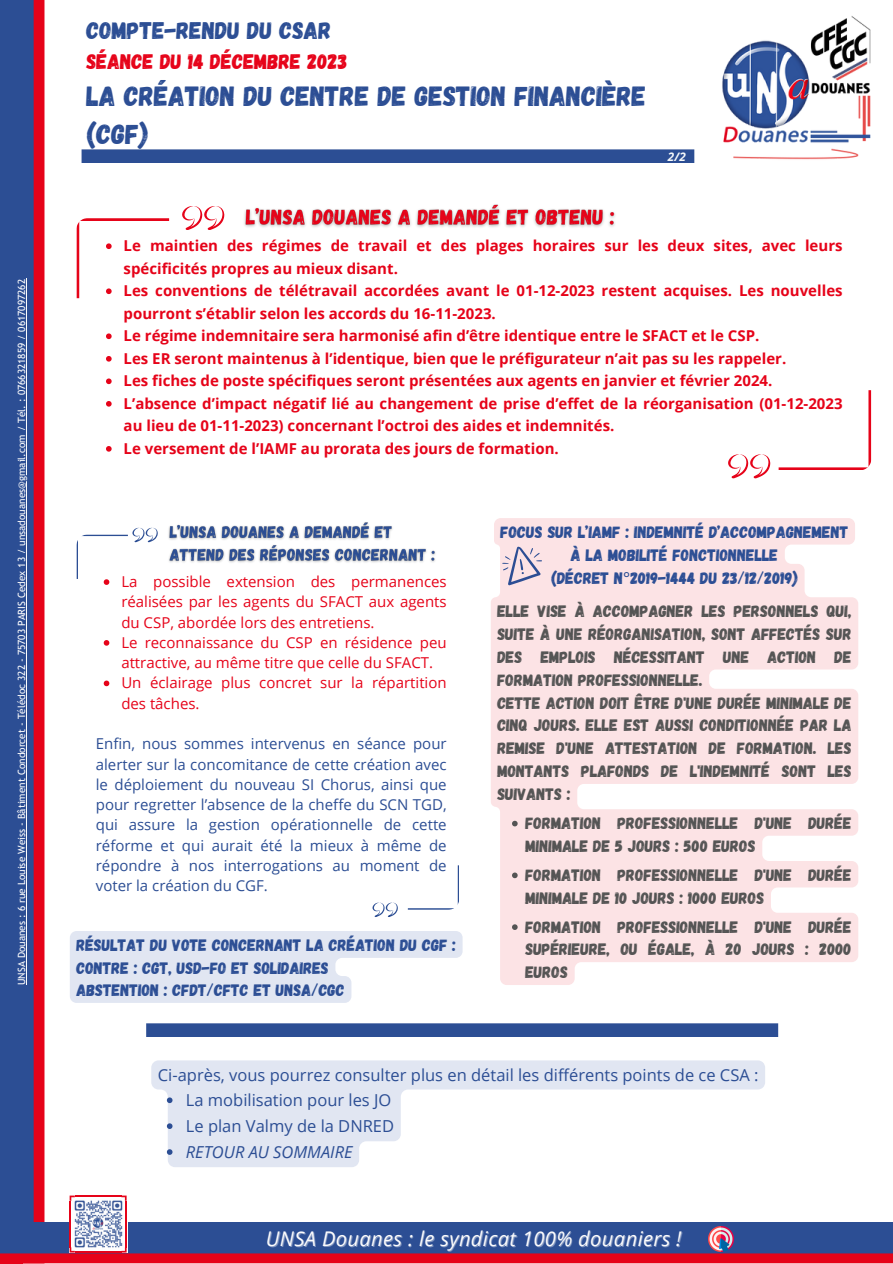
<style>
.page{position:relative;width:893px;height:1264px;background:#fff}
.page>*{position:absolute;margin:0;border:0;box-sizing:border-box;transform-origin:0 0}
.t1{font:27.75px/38.2px "Gagalin";color:#2c4e94}
.t2{font:24px "Gagalin";color:#2c4e94}
.t3{font:21px "Gagalin";color:#e60319}
.t4{font:italic 20.25px "Open Sans";letter-spacing:.015em;color:#fcfcfd}
.t5{font:16.5px/22.8px "Gagalin";color:#545454;text-align:justify}
.t6{font:16.5px/22.8px "Gagalin";color:#2c4e94;text-align:center}
.t7{font:16.5px "Open Sans";color:#2c4e94}
.t8{font:italic 16.5px "Open Sans";color:#2c4e94}
.t9{font:700 15px/22.5px "Open Sans";color:#e60319}
.t10{font:15px/20.2px "Open Sans";color:#2c4e94;text-align:justify}
.t11{font:15px/20.2px "Open Sans";color:#e60319}
.t12{font:italic 700 11.7px "Open Sans";color:#f5f8fa}
.t13{font:10.05px "Trebuchet MS";color:#fcfcfd}
.s1{font-family:"Noto Sans"}
</style>
<div class="page">
<svg style="left:0;top:0;width:44px;height:1222px;background:#583c76"></svg>
<svg style="left:82px;top:149px;width:612px;height:14px;background:#325397"></svg>
<img style="left:722px;top:16px;width:148px;height:144px">
<img style="left:71px;top:1200px;width:54px;height:22px">
<hr style="left:125px;top:1200px;width:2px;height:47px;background:#e60319">
<hr style="left:70px;top:1200px;width:1px;height:47px;background:#e60319">
<hr style="left:75px;top:1195px;width:46px;height:2px;background:#e60319">
<svg style="left:121px;top:1195px;width:6px;height:5px"></svg>
<svg style="left:70px;top:1195px;width:5px;height:5px"></svg>
<svg style="left:0;top:1222px;width:892px;height:41px;background:#604179"></svg>
<img style="left:708px;top:1226px;width:25px;height:25px">
<svg style="left:146px;top:1023px;width:632px;height:13px;background:#315296"></svg>
<svg style="left:106px;top:333px;width:6px;height:6px"></svg>
<svg style="left:106px;top:356px;width:6px;height:5px"></svg>
<svg style="left:106px;top:378px;width:6px;height:6px"></svg>
<svg style="left:106px;top:401px;width:6px;height:5px"></svg>
<svg style="left:106px;top:446px;width:6px;height:5px"></svg>
<svg style="left:76px;top:218px;width:93px;height:80px"></svg>
<svg style="left:182px;top:206px;width:42px;height:24px"></svg>
<svg style="left:778px;top:390px;width:93px;height:80px"></svg>
<svg style="left:728px;top:454px;width:42px;height:24px"></svg>
<svg style="left:104px;top:640px;width:5px;height:5px"></svg>
<svg style="left:104px;top:680px;width:5px;height:6px"></svg>
<svg style="left:408px;top:865px;width:51px;height:44px"></svg>
<svg style="left:76px;top:528px;width:82px;height:57px"></svg>
<svg style="left:372px;top:902px;width:26px;height:15px"></svg>
<hr style="left:26px;top:278px;width:1px;height:707px;background:#fcfcfd">
<svg style="left:151px;top:1060px;width:614px;height:107px;fill:#e1e6f2"></svg>
<svg style="left:167px;top:1097px;width:5px;height:6px"></svg>
<svg style="left:167px;top:1123px;width:5px;height:5px"></svg>
<svg style="left:167px;top:1149px;width:5px;height:5px"></svg>
<img style="left:244px;top:204px;width:371px;height:24px">
<img style="left:168px;top:522px;width:268px;height:41px">
<svg style="left:70px;top:931px;width:392px;height:71px"></svg>
<svg style="left:491px;top:518px;width:367px;height:467px;fill:#fce3e5"></svg>
<svg style="left:512px;top:820px;width:5px;height:6px"></svg>
<svg style="left:512px;top:872px;width:5px;height:6px"></svg>
<svg style="left:512px;top:924px;width:5px;height:6px"></svg>
<svg style="left:502px;top:546px;width:40px;height:39px;background:#d2c5d4"></svg>
<p class="t13" style="left:16px;top:985px;width:707px;rotate:-90deg">UNSA Douanes : 6 rue Louise Weiss - Bâtiment Condorcet - Télédoc 322 - 75703 PARIS Cedex 13 / unsadouanes@gmail.com / Tél. : 0766321859 / 0617097262</p>
<p class="t2" style="left:86px;top:14px;width:246px">COMPTE-RENDU DU CSAR</p>
<p class="t3" style="left:86px;top:48px;width:262px">SÉANCE DU 14 DÉCEMBRE 2023</p>
<p class="t1" style="left:86px;top:76px;width:561px">LA CRÉATION DU CENTRE DE GESTION FINANCIÈRE (CGF)</p>
<p class="t12" style="left:668px;top:148px;width:19px">2/2</p>
<p class="t9" style="left:124px;top:234px;width:720px">Le maintien des régimes de travail et des plages horaires sur les deux sites, avec leurs spécificités propres au mieux disant.</p>
<p class="t9" style="left:124px;top:279px;width:720px">Les conventions de télétravail accordées avant le 01-12-2023 restent acquises. Les nouvelles pourront s’établir selon les accords du 16-11-2023.</p>
<p class="t9" style="left:124px;top:324px;width:637px">Le régime indemnitaire sera harmonisé afin d’être identique entre le SFACT et le CSP.</p>
<p class="t9" style="left:124px;top:347px;width:664px">Les ER seront maintenus à l’identique, bien que le préfigurateur n’ait pas su les rappeler.</p>
<p class="t9" style="left:124px;top:369px;width:650px">Les fiches de poste spécifiques seront présentées aux agents en janvier et février 2024.</p>
<p class="t9" style="left:124px;top:392px;width:720px">L’absence d’impact négatif lié au changement de prise d’effet de la réorganisation (01-12-2023 au lieu de 01-11-2023) concernant l’octroi des aides et indemnités.</p>
<p class="t9" style="left:124px;top:437px;width:436px">Le versement de l’IAMF au prorata des jours de formation.</p>
<p class="t11" style="left:121px;top:571px;width:327px;text-align:justify">La possible extension des permanences réalisées par les agents du SFACT aux agents du CSP, abordée lors des entretiens.</p>
<p class="t11" style="left:121px;top:632px;width:327px">Le reconnaissance du CSP en résidence peu attractive, au même titre que celle du SFACT.</p>
<p class="t11" style="left:121px;top:672px;width:327px">Un éclairage plus concret sur la répartition des tâches.</p>
<p class="t10" style="left:96px;top:733px;width:352px">Enfin, nous sommes intervenus en séance pour alerter sur la concomitance de cette création avec le déploiement du nouveau SI Chorus, ainsi que pour regretter l’absence de la cheffe du SCN TGD, qui assure la gestion opérationnelle de cette réforme et qui aurait été la mieux à même de répondre à nos interrogations au moment de voter la création du CGF.</p>
<p class="t6" style="left:76px;top:933px;width:381px">RÉSULTAT DU VOTE CONCERNANT LA CRÉATION DU CGF :</p>
<p class="t6" style="left:76px;top:955px;width:254px">CONTRE : CGT, USD-FO ET SOLIDAIRES</p>
<p class="t6" style="left:76px;top:978px;width:270px">ABSTENTION : CFDT/CFTC ET UNSA/CGC</p>
<p class="t6" style="left:500px;top:520px;width:349px">FOCUS SUR L’IAMF : INDEMNITÉ D’ACCOMPAGNEMENT<br>À LA MOBILITÉ FONCTIONNELLE</p>
<p class="t6" style="left:551px;top:565px;width:248px">(DÉCRET N<span class="s1">°</span>2019-1444 DU 23/12/2019)</p>
<p class="t5" style="left:497px;top:599px;width:356px">ELLE VISE À ACCOMPAGNER LES PERSONNELS QUI, SUITE À UNE RÉORGANISATION, SONT AFFECTÉS SUR DES EMPLOIS NÉCESSITANT UNE ACTION DE FORMATION PROFESSIONNELLE.</p>
<p class="t5" style="left:497px;top:690px;width:356px">CETTE ACTION DOIT ÊTRE D'UNE DURÉE MINIMALE DE CINQ JOURS. ELLE EST AUSSI CONDITIONNÉE PAR LA REMISE D'UNE ATTESTATION DE FORMATION. LES MONTANTS PLAFONDS DE L'INDEMNITÉ SONT LES SUIVANTS :</p>
<p class="t5" style="left:525px;top:811px;width:328px">FORMATION PROFESSIONNELLE D'UNE DURÉE<br>MINIMALE DE 5 JOURS : 500 EUROS</p>
<p class="t5" style="left:525px;top:862px;width:328px">FORMATION PROFESSIONNELLE D'UNE DURÉE<br>MINIMALE DE 10 JOURS : 1000 EUROS</p>
<p class="t5" style="left:525px;top:914px;width:328px">FORMATION PROFESSIONNELLE D'UNE DURÉE SUPÉRIEURE, OU ÉGALE, À 20 JOURS : 2000<br>EUROS</p>
<p class="t7" style="left:158px;top:1062px;width:602px">Ci-après, vous pourrez consulter plus en détail les différents points de ce CSA :</p>
<p class="t7" style="left:186px;top:1088px;width:207px">La mobilisation pour les JO</p>
<p class="t7" style="left:186px;top:1114px;width:210px">Le plan Valmy de la DNRED</p>
<p class="t8" style="left:186px;top:1140px;width:168px">RETOUR AU SOMMAIRE</p>
<p class="t4" style="left:266px;top:1224px;width:417px">UNSA Douanes : le syndicat 100% douaniers !</p>
</div>
